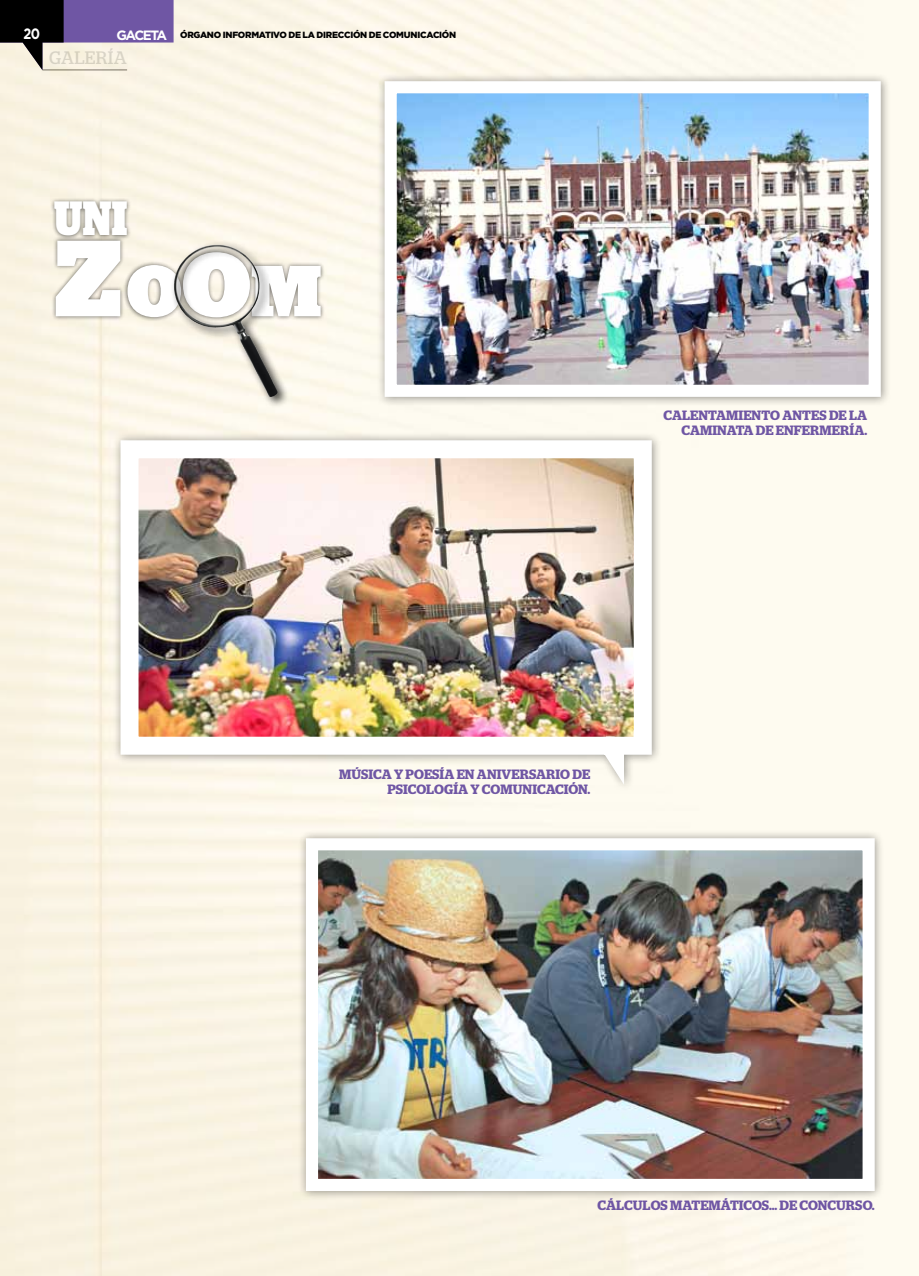
<style>
.page{position:relative;width:919px;height:1276px;background:#fff}
.page>*{position:absolute;margin:0;border:0;box-sizing:border-box;transform-origin:0 0}
.t1{font:900 72px "Stag";color:#fff}
.t2{font:900 48px "Stag";color:#fff;scale:.8 1}
.t3{font:18px "Stag";color:#bcbec0}
.t4{font:700 15px "Gotham";color:#fff;scale:.85 1}
.t5{font:600 13.5px/15px "Stag";letter-spacing:.01em;color:#6f56a4;text-align:right}
.t6{font:900 9px "Gotham";letter-spacing:-.025em;color:#000}
.s1{font-weight:700;font-size:13.5px;color:#fff}
.s2{font-size:108px}
.s3{font-size:90px}
</style>
<div class="page">
<div style="left:50px;top:198px;width:81px;height:43px;background:#000;opacity:.6"></div>
<div style="left:123px;top:248px;width:202px;height:74px;background:#000;opacity:.6"></div>
<div style="left:51px;top:236px;width:74px;height:85px;background:#000;opacity:.6"></div>
<div style="left:170px;top:241px;width:119px;height:167px;background:#000;opacity:.75"></div>
<img style="left:174px;top:245px;width:40px;height:67px">
<div style="left:298px;top:830px;width:586px;height:371px;background:#000;opacity:.4"></div>
<img style="left:319px;top:851px;width:542px;height:327px">
<div style="left:306px;top:838px;width:568px;height:353px;border:12px solid #fff"></div>
<img style="left:111px;top:431px;width:549px;height:384px">
<div style="left:376px;top:73px;width:514px;height:334px;background:#000;opacity:.4"></div>
<img style="left:397px;top:94px;width:470px;height:290px">
<div style="left:384px;top:81px;width:496px;height:316px;border:12px solid #fff"></div>
<svg style="left:0;top:0;width:173px;height:70px;background:#867a92"></svg>
<p class="t4" style="left:23px;top:24px;width:21px">20</p>
<p class="t6" style="left:117px;top:30px;width:341px"><span class="s1">GACETA</span> ÓRGANO INFORMATIVO DE LA DIRECCIÓN DE COMUNICACIÓN</p>
<h3 class="t3" style="left:49px;top:47px;width:13px">GALER</h3>
<h3 class="t3" style="left:108px;top:47px;width:17px">ÍA</h3>
<h2 class="t2" style="left:54px;top:191px;width:93px">UNI</h2>
<h1 class="t1" style="left:55px;top:249px;width:268px"><span class="s2">Z</span>O<span class="s3">O</span>M</h1>
<p class="t5" style="left:663px;top:408px;width:205px">CALENTAMIENTO ANTES DE LA<br>CAMINATA DE ENFERMERÍA.</p>
<p class="t5" style="left:339px;top:766px;width:252px">MÚSICA Y POESÍA EN ANIVERSARIO DE<br>PSICOLOGÍA Y COMUNICACIÓN.</p>
<p class="t5" style="left:597px;top:1198px;width:279px">CÁLCULOS MATEMÁTICOS... DE CONCURSO.</p>
</div>
